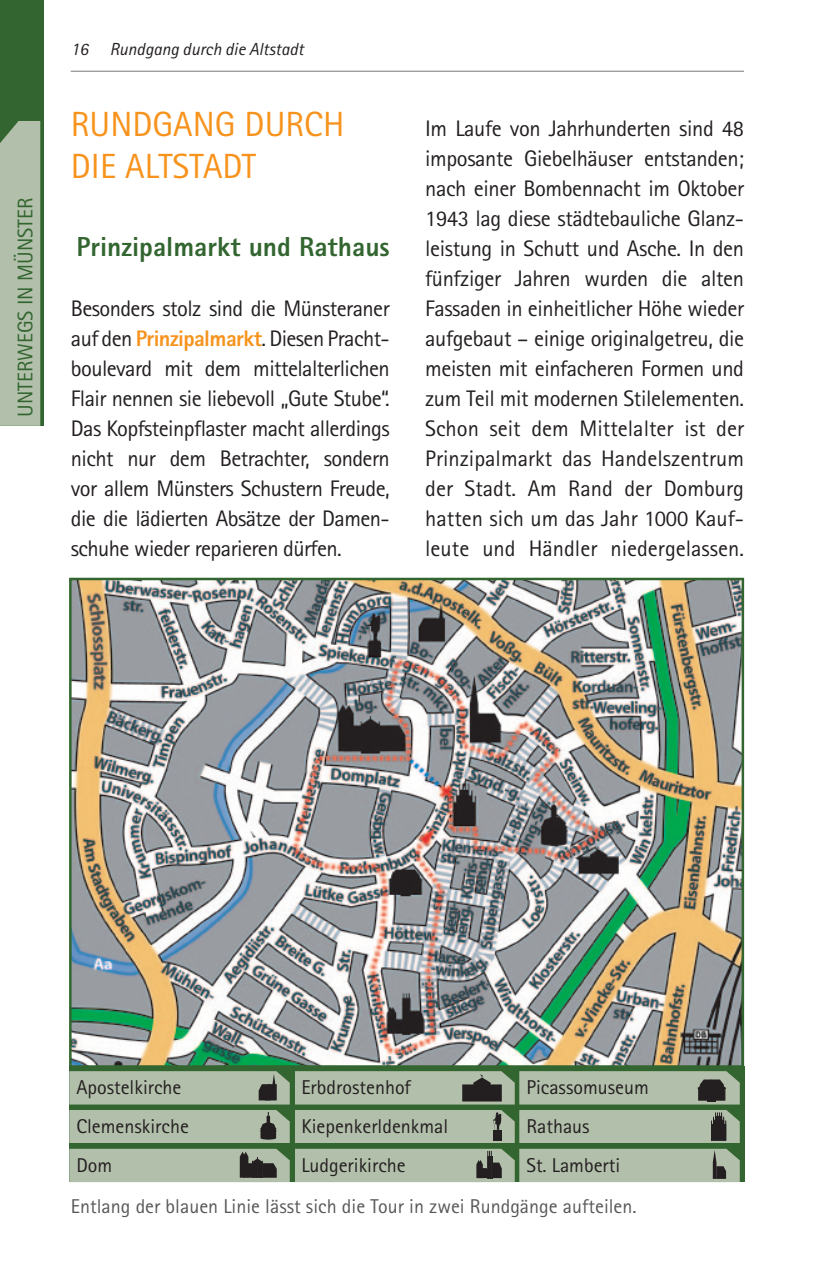
<style>
.page{position:relative;width:815px;height:1276px;background:#fff}
.page>*{position:absolute;margin:0;border:0;box-sizing:border-box;transform-origin:0 0}
.t1{font:35px/42px "Agfa Rotis Sans Serif";color:#f7931d}
.t2{font:800 27.5px "Agfa Rotis Sans Serif";color:#32652f}
.t3{font:22.5px/30px "Agfa Rotis Sans Serif";letter-spacing:-.025em;color:#231f20;text-align:justify}
.t4{font:21.25px "Agfa Rotis Sans Serif";color:#32652f}
.t5{font:20px/38.8px "Agfa Rotis Sans Serif";color:#231f20}
.t6{font:20px "Agfa Rotis Sans Serif";color:#57585a}
.t7{font:italic 17.5px "Agfa Rotis Sans Serif";color:#231f20}
.s1{font-weight:800;color:#f7931d}
</style>
<div class="page">
<hr style="left:71px;top:71px;width:673px;height:1px;background:#939598">
<div style="left:0;top:0;width:44px;height:426px;background:#32652f"></div>
<div style="left:0;top:121px;width:40px;height:305px;background:#b2bfaa"></div>
<img style="left:72px;top:581px;width:669px;height:483px">
<div style="left:294px;top:1104px;width:225px;height:39px;background:#32652f"></div>
<div style="left:294px;top:1065px;width:225px;height:39px;background:#32652f"></div>
<div style="left:69px;top:1104px;width:225px;height:39px;background:#32652f"></div>
<div style="left:69px;top:1065px;width:225px;height:39px;background:#32652f"></div>
<div style="left:519px;top:1104px;width:225px;height:39px;background:#32652f"></div>
<div style="left:519px;top:1065px;width:225px;height:39px;background:#32652f"></div>
<svg style="left:69px;top:1071px;width:671px;height:33px;background:#a3b09c"></svg>
<svg style="left:69px;top:1110px;width:671px;height:72px;background:#9eae97"></svg>
<p class="t4" style="left:13px;top:417px;width:221px;rotate:-90deg">UNTERWEGS IN MÜNSTER</p>
<p class="t7" style="left:71px;top:39px;width:234px">16 Rundgang durch die Altstadt</p>
<h1 class="t1" style="left:71px;top:103px;width:275px">Run dgang durch die Altstadt</h1>
<p class="t2" style="left:77px;top:229px;width:315px">Prinzipalmarkt und Rathaus</p>
<p class="t3" style="left:71px;top:294px;width:320px">Besonders stolz sind die Münsteraner auf den <span class="s1">Prinzipalmarkt</span>. Diesen Pracht&shy;boulevard mit dem mittelalterlichen Flair nennen sie liebevoll „Gute Stube“.<br>Das Kopfsteinpflaster macht allerdings nicht nur dem Betrachter, sondern vor allem Münsters Schustern Freude, die die lädierten Absätze der Damen&shy;schuhe wieder reparieren dürfen.</p>
<p class="t3" style="left:425px;top:113px;width:320px">Im Laufe von Jahrhunderten sind 48 imposante Giebelhäuser entstanden; nach einer Bombennacht im Oktober 1943 lag diese städtebauliche Glanz&shy;leistung in Schutt und Asche. In den fünfziger Jahren wurden die alten Fassaden in einheitlicher Höhe wieder aufgebaut – einige originalgetreu, die meisten mit einfacheren Formen und zum Teil mit modernen Stilelementen.<br>Schon seit dem Mittelalter ist der Prinzipalmarkt das Handelszentrum der Stadt. Am Rand der Domburg hatten sich um das Jahr 1000 Kauf&shy;leute und Händler niedergelassen.</p>
<p class="t5" style="left:76px;top:1067px;width:107px">Apostelkirche</p>
<p class="t5" style="left:76px;top:1106px;width:114px">Clemenskirche<br>Dom</p>
<p class="t5" style="left:301px;top:1067px;width:111px">Erbdrostenhof</p>
<p class="t5" style="left:301px;top:1106px;width:149px">Kiepenkerldenkmal<br>Ludgerikirche</p>
<p class="t5" style="left:526px;top:1067px;width:124px">Picassomuseum</p>
<p class="t5" style="left:526px;top:1106px;width:96px">Rathaus<br>St. Lamberti</p>
<p class="t6" style="left:71px;top:1194px;width:567px">Entlang der blauen Linie lässt sich die Tour in zwei Rundgänge aufteilen.</p>
</div>
